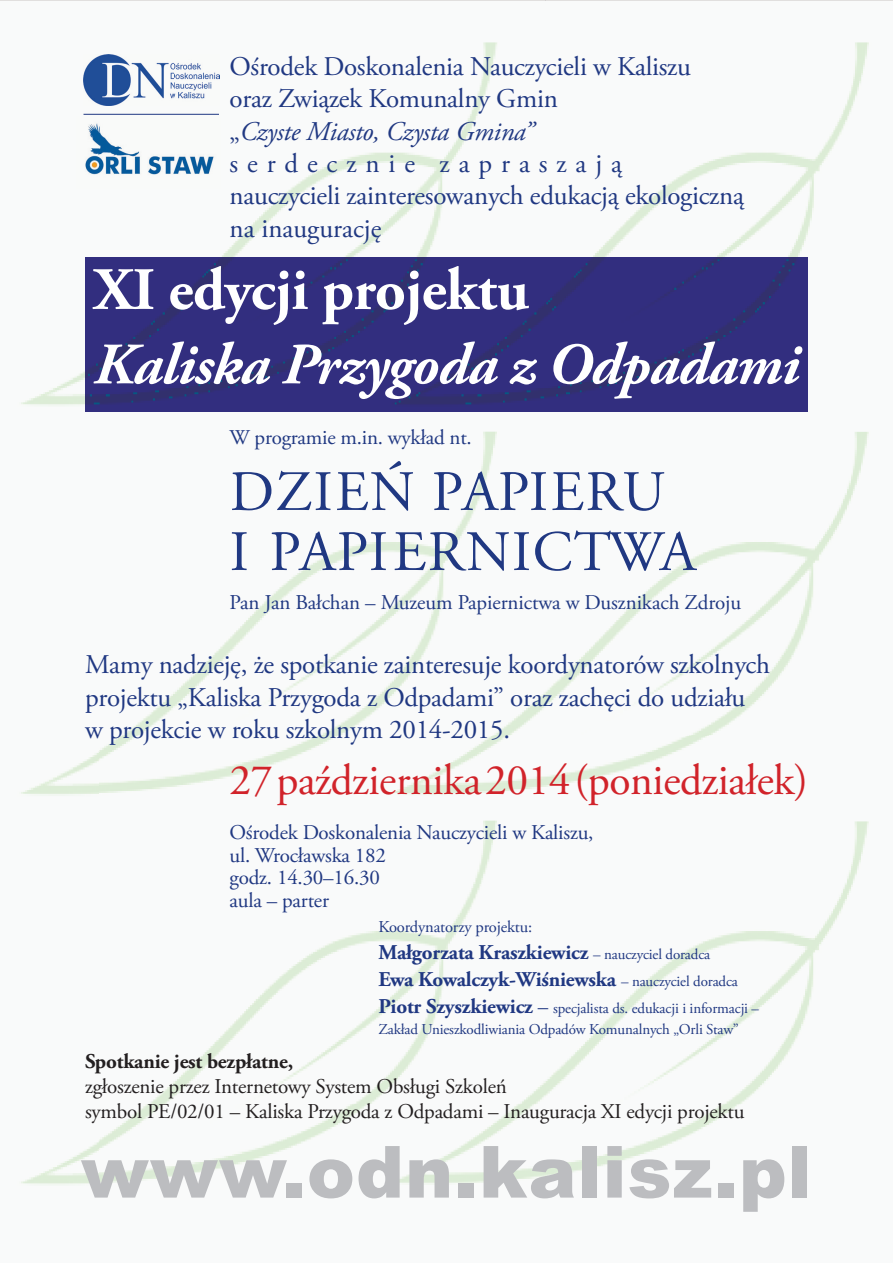
<style>
.page{position:relative;width:893px;height:1263px;background:#fff}
.page>*{position:absolute;margin:0;border:0;box-sizing:border-box;transform-origin:0 0}
.t1{font:900 72px "Arial";letter-spacing:.015em;color:#bcbdc0}
.t2{font:700 60px "Adobe Garamond Pro";letter-spacing:-.01em;color:#fff}
.t3{font:italic 700 58.5px "Adobe Garamond Pro";letter-spacing:-.015em;color:#fff}
.t4{font:57px/60px "Adobe Garamond Pro";letter-spacing:.025em;color:#203882}
.t5{font:43.5px "Adobe Garamond Pro";letter-spacing:-.01em;color:#d1232a}
.t6{font:27px/32.4px "Adobe Garamond Pro";letter-spacing:-.01em;color:#203882}
.t7{font:21px/22.5px "Adobe Garamond Pro";letter-spacing:-.01em;color:#203882}
.t8{font:21px/25.2px "Adobe Garamond Pro";letter-spacing:-.01em;color:#231f20}
.t9{font:700 21px/27px "Adobe Garamond Pro";letter-spacing:-.01em;color:#203882}
.t10{font:700 21px "Adobe Garamond Pro";letter-spacing:-.01em;color:#231f20}
.t11{font:16.5px "Adobe Garamond Pro";letter-spacing:-.01em;color:#203882}
.t12{font:15px/21px "Adobe Garamond Pro";letter-spacing:-.01em;color:#203882}
.s1{font-style:italic}
.s2{font-weight:400;font-size:15px}
.s3{font-weight:700;font-size:21px}
.s4{font-size:21px}
</style>
<div class="page">
<img style="left:83px;top:42px;width:786px;height:215px">
<img style="left:21px;top:371px;width:78px;height:815px">
<img style="left:794px;top:411px;width:75px;height:631px">
<img style="left:99px;top:411px;width:695px;height:774px">
<img style="left:85px;top:257px;width:723px;height:154px">
<img style="left:83px;top:116px;width:138px;height:73px">
<hr style="left:84px;top:114px;width:135px;height:1px;background:#203882">
<img style="left:83px;top:55px;width:137px;height:50px">
<p class="t6" style="left:230px;top:51px;width:516px">Ośrodek Doskonalenia Nauczycieli w Kaliszu<br>oraz Związek Komunalny Gmin<br>„<span class="s1">Czyste Miasto, Czysta Gmina”<br></span>serdecznie zapraszają<br>nauczycieli zainteresowanych edukacją ekologiczną na inaugurację</p>
<h2 class="t2" style="left:94px;top:255px;width:437px">XI edycji projektu</h2>
<h3 class="t3" style="left:94px;top:331px;width:707px">Kaliska Przygoda z Odpadami</h3>
<p class="t7" style="left:230px;top:427px;width:244px">W programie m.in. wykład nt.</p>
<h3 class="t4" style="left:230px;top:464px;width:468px">DZIEŃ PAPIERU<br>I PAPIERNICTWA</h3>
<p class="t7" style="left:230px;top:591px;width:513px">Pan Jan Bałchan – Muzeum Papiernictwa w Dusznikach Zdroju</p>
<p class="t6" style="left:85px;top:650px;width:686px">Mamy nadzieję, że spotkanie zainteresuje koordynatorów szkolnych projektu „Kaliska Przygoda z Odpadami” oraz zachęci do udziału<br>w projekcie w roku szkolnym 2014-2015.</p>
<h3 class="t5" style="left:230px;top:754px;width:580px">27 października 2014 (poniedziałek)</h3>
<p class="t7" style="left:230px;top:822px;width:365px">Ośrodek Doskonalenia Nauczycieli w Kaliszu, ul. Wrocławska 182<br>godz. 14.30–16.30<br>aula – parter</p>
<p class="t11" style="left:378px;top:917px;width:155px">Koordynatorzy projektu:</p>
<p class="t9" style="left:378px;top:939px;width:361px">Małgorzata Kraszkiewicz <span class="s2">– nauczyciel doradca<br></span>Ewa Kowalczyk-Wiśniewska <span class="s2">– nauczyciel doradca</span></p>
<p class="t12" style="left:378px;top:998px;width:382px"><span class="s3">Piotr Szyszkiewicz</span> <span class="s4">–</span> specjalista ds. edukacji i informacji –<br>Zakład Unieszkodliwiania Odpadów Komunalnych „Orli Staw”</p>
<p class="t10" style="left:85px;top:1049px;width:210px">Spotkanie jest bezpłatne,</p>
<p class="t8" style="left:85px;top:1074px;width:661px">zgłoszenie przez Internetowy System Obsługi Szkoleń<br>symbol PE/02/01 – Kaliska Przygoda z Odpadami – Inauguracja XI edycji projektu</p>
<h1 class="t1" style="left:81px;top:1119px;width:733px">www.odn.kalisz.pl</h1>
</div>
